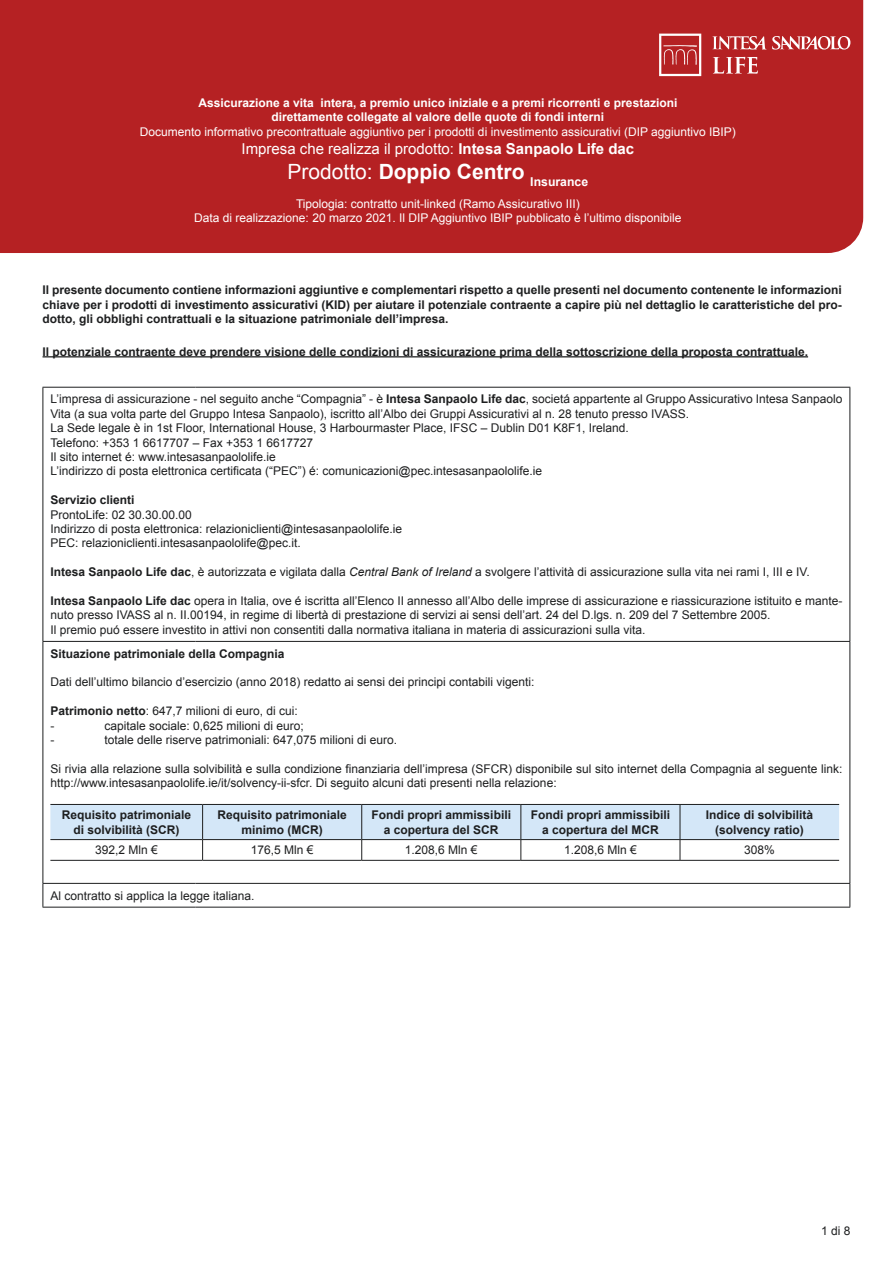
<style>
.page{position:relative;width:893px;height:1263px;background:#fff}
.page>*{position:absolute;margin:0;border:0;box-sizing:border-box;transform-origin:0 0}
.t1{font:700 21px "Arial";color:#fff}
.t2{font:15px "Arial MT2";color:#fff}
.t3{font:12px/14.4px "Arial MT2";color:#1d1e1f}
.t4{font:700 12px/14.4px "Arial";color:#1d1e1f;text-align:center}
.t5{font:12px/14.4px "Arial";color:#1d1e1f}
.t6{font:12px/14.4px "Arial MT2";color:#fff;text-align:center}
.t7{font:700 12px/14.4px "Arial";color:#fff;text-align:center}
.s1{font-family:"Arial";font-weight:700}
.s2{font-family:"Arial MT2";font-weight:400}
.s3{font-family:"Arial";font-style:italic}
.s4{font-weight:700}
.s5{font-family:"Arial MT2"}
</style>
<div class="page">
<div style="left:0;top:0;width:863px;height:253px;background:#b52123"></div>
<svg style="left:659px;top:34px;width:191px;height:42px;background:#c14749"></svg>
<hr style="left:43px;top:387px;width:153px;height:1px;background:#1d1e1f">
<hr style="left:43px;top:388px;width:1px;height:253px;background:#1d1e1f">
<hr style="left:196px;top:387px;width:654px;height:1px;background:#1d1e1f">
<hr style="left:849px;top:388px;width:1px;height:253px;background:#1d1e1f">
<hr style="left:43px;top:641px;width:153px;height:1px;background:#1d1e1f">
<hr style="left:43px;top:642px;width:1px;height:241px;background:#1d1e1f">
<hr style="left:196px;top:641px;width:654px;height:1px;background:#1d1e1f">
<hr style="left:849px;top:642px;width:1px;height:241px;background:#1d1e1f">
<hr style="left:43px;top:883px;width:153px;height:1px;background:#1d1e1f">
<svg style="left:43px;top:884px;width:1px;height:23px"></svg>
<hr style="left:196px;top:883px;width:654px;height:1px;background:#1d1e1f">
<svg style="left:849px;top:884px;width:1px;height:23px"></svg>
<hr style="left:43px;top:907px;width:153px;height:1px;background:#1d1e1f">
<hr style="left:196px;top:907px;width:654px;height:1px;background:#1d1e1f">
<svg style="left:50px;top:804px;width:789px;height:56px"></svg>
<hr style="left:50px;top:860px;width:153px;height:1px;background:#1d1e1f">
<hr style="left:203px;top:860px;width:159px;height:1px;background:#1d1e1f">
<hr style="left:362px;top:860px;width:159px;height:1px;background:#1d1e1f">
<hr style="left:521px;top:860px;width:159px;height:1px;background:#1d1e1f">
<hr style="left:680px;top:860px;width:159px;height:1px;background:#1d1e1f">
<hr style="left:43px;top:356px;width:765px;height:1px;background:#1d1e1f">
<p class="t7" style="left:198px;top:96px;width:480px">Assicurazione a vita intera, a premio unico iniziale e a premi ricorrenti e prestazioni direttamente collegate al valore delle quote di fondi interni</p>
<p class="t6" style="left:140px;top:125px;width:598px">Documento informativo precontrattuale aggiuntivo per i prodotti di investimento assicurativi (DIP aggiuntivo IBIP)</p>
<p class="t2" style="left:242px;top:139px;width:394px">Impresa che realizza il prodotto: <span class="s1">Intesa Sanpaolo Life dac</span></p>
<h1 class="t1" style="left:288px;top:158px;width:302px"><span class="s2">Prodotto:</span> Doppio Centro <sub>Insurance</sub></h1>
<p class="t6" style="left:194px;top:197px;width:489px">Tipologia: contratto unit-linked (Ramo Assicurativo III)<br>Data di realizzazione: 20 marzo 2021. Il DIP Aggiuntivo IBIP pubblicato è l’ultimo disponibile</p>
<p class="t4" style="left:43px;top:283px;width:801px;text-align:justify">Il presente documento contiene informazioni aggiuntive e complementari rispetto a quelle presenti nel documento contenente le informazioni chiave per i prodotti di investimento assicurativi (KID) per aiutare il potenziale contraente a capire più nel dettaglio le caratteristiche del pro&shy;dotto, gli obblighi contrattuali e la situazione patrimoniale dell’impresa.</p>
<p class="t4" style="left:43px;top:345px;width:767px">Il potenziale contraente deve prendere visione delle condizioni di assicurazione prima della sottoscrizione della proposta contrattuale.</p>
<p class="t3" style="left:50px;top:392px;width:793px">L’impresa di assicurazione - nel seguito anche “Compagnia” - è <span class="s1">Intesa Sanpaolo Life dac</span>, societá appartente al Gruppo Assicurativo Intesa Sanpaolo Vita (a sua volta parte del Gruppo Intesa Sanpaolo), iscritto all’Albo dei Gruppi Assicurativi al n. 28 tenuto presso IVASS.<br>La Sede legale è in 1st Floor, International House, 3 Harbourmaster Place, IFSC – Dublin D01 K8F1, Ireland.<br>Telefono: +353 1 6617707 – Fax +353 1 6617727<br>Il sito internet é: www.intesasanpaololife.ie</p>
<p class="t5" style="left:50px;top:464px;width:493px">L’indirizzo di posta elettronica certificata (“PEC”) é: comunicazioni@pec.intesasanpaololife.ie</p>
<p class="t4" style="left:50px;top:493px;width:86px">Servizio clienti</p>
<p class="t3" style="left:50px;top:507px;width:143px">ProntoLife: 02 30.30.00.00</p>
<p class="t5" style="left:50px;top:522px;width:353px">Indirizzo di posta elettronica: relazioniclienti@intesasanpaololife.ie<br>PEC: relazioniclienti.intesasanpaololife@pec.it.</p>
<p class="t3" style="left:50px;top:565px;width:761px"><span class="s1">Intesa Sanpaolo Life dac</span>, è autorizzata e vigilata dalla <span class="s3">Central Bank of Ireland</span> a svolgere l’attività di assicurazione sulla vita nei rami I, III e IV.</p>
<p class="t5" style="left:50px;top:594px;width:793px"><span class="s4">Intesa Sanpaolo Life dac</span> opera in Italia, ove é iscritta all’Elenco II annesso all’Albo delle imprese di assicurazione e riassicurazione istituito e mante<span class="s5">-</span></p>
<p class="t3" style="left:50px;top:608px;width:722px">nuto presso IVASS al n. II.00194, in regime di libertà di prestazione di servizi ai sensi dell’art. 24 del D.lgs. n. 209 del 7 Settembre 2005.<br>Il premio puó essere investito in attivi non consentiti dalla normativa italiana in materia di assicurazioni sulla vita.</p>
<p class="t4" style="left:50px;top:647px;width:236px">Situazione patrimoniale della Compagnia</p>
<p class="t3" style="left:50px;top:675px;width:486px">Dati dell’ultimo bilancio d’esercizio (anno 2018) redatto ai sensi dei principi contabili vigenti:</p>
<p class="t3" style="left:50px;top:704px;width:249px"><span class="s1">Patrimonio netto</span>: 647,7 milioni di euro, di cui: -</p>
<p class="t3" style="left:104px;top:718px;width:201px">capitale sociale: 0,625 milioni di euro;</p>
<p class="t3" style="left:50px;top:733px;width:5px">-</p>
<p class="t3" style="left:104px;top:733px;width:294px">totale delle riserve patrimoniali: 647,075 milioni di euro.</p>
<p class="t5" style="left:50px;top:761px;width:793px">Si rivia alla relazione sulla solvibilità e sulla condizione finanziaria dell’impresa (SFCR) disponibile sul sito internet della Compagnia al seguente link:</p>
<p class="t3" style="left:50px;top:776px;width:508px">http://www.intesasanpaololife.ie/it/solvency-ii-sfcr. Di seguito alcuni dati presenti nella relazione:</p>
<p class="t4" style="left:62px;top:808px;width:131px">Requisito patrimoniale di solvibilità (SCR)</p>
<p class="t4" style="left:217px;top:808px;width:131px">Requisito patrimoniale minimo (MCR)</p>
<p class="t4" style="left:372px;top:808px;width:141px">Fondi propri ammissibili a copertura del SCR</p>
<p class="t4" style="left:531px;top:808px;width:141px">Fondi propri ammissibili a copertura del MCR</p>
<p class="t4" style="left:706px;top:808px;width:109px">Indice di solvibilità (solvency ratio)</p>
<p class="t3" style="left:95px;top:843px;width:64px">392,2 Mln €</p>
<p class="t3" style="left:251px;top:843px;width:64px">176,5 Mln €</p>
<p class="t3" style="left:405px;top:843px;width:74px">1.208,6 Mln €</p>
<p class="t3" style="left:564px;top:843px;width:74px">1.208,6 Mln €</p>
<p class="t3" style="left:744px;top:843px;width:32px">308%</p>
<p class="t3" style="left:50px;top:888px;width:206px">Al contratto si applica la legge italiana.</p>
<p class="t3" style="left:821px;top:1224px;width:31px">1 di 8</p>
</div>
